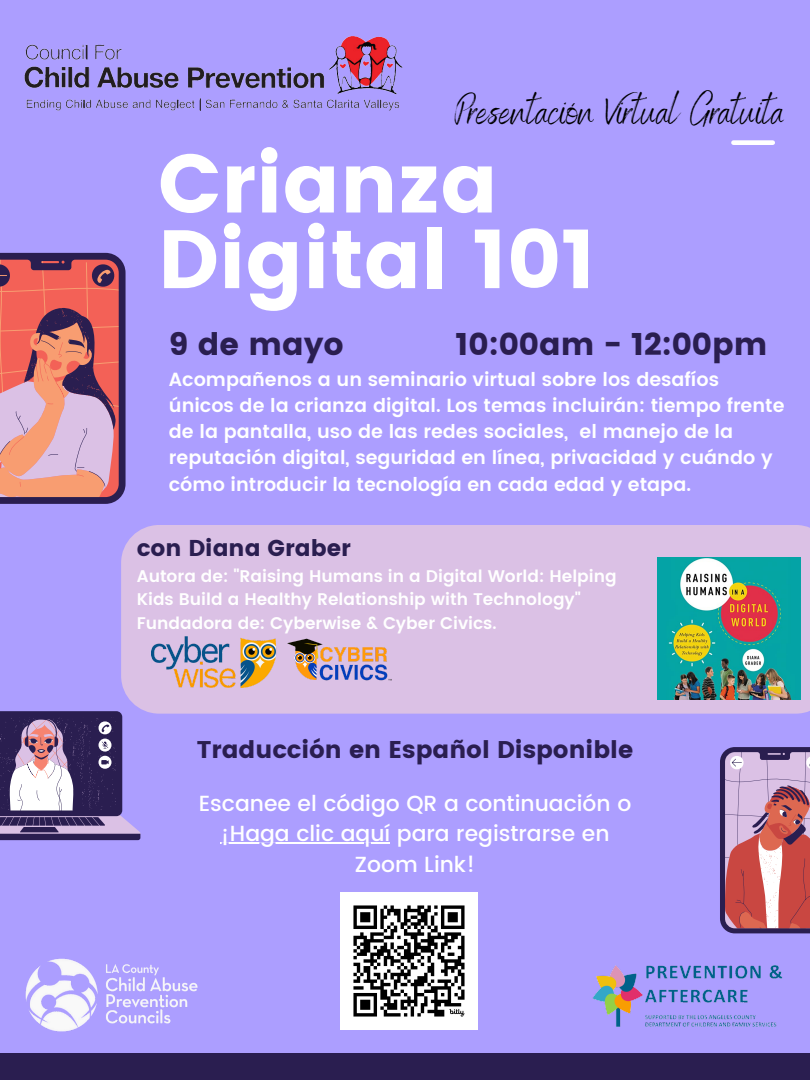
<style>
.page{position:relative;width:810px;height:1080px;background:#ac9eff}
.page>*{position:absolute;margin:0;border:0;box-sizing:border-box;transform-origin:0 0}
.t1{font:82.5px/75.6px "Poppins";color:#fff}
.t2{font:41.88px "Benedict";color:#000}
.t3{font:31px "Poppins";color:#2a1e50}
.t4{font:24.19px "Poppins";color:#2a1e50}
.t5{font:22.94px "Poppins";color:#2a1e50}
.t6{font:500 21.88px/30.5px "Poppins";color:#fff;text-align:center}
.t7{font:600 19px/26.2px "Poppins";color:#fff}
.t8{font:600 16.88px/23.4px "Poppins";color:#fff}
</style>
<div class="page">
<div style="left:0;top:1053px;width:810px;height:27px;background:#2a1e50"></div>
<svg style="left:0;top:253px;width:125px;height:251px;background:#c4767b"></svg>
<svg style="left:720px;top:747px;width:90px;height:186px;background:#b97887"></svg>
<svg style="left:0;top:711px;width:141px;height:129px;background:#796a95"></svg>
<div style="left:733px;top:140px;width:40px;height:5px;background:#fff"></div>
<img style="left:592px;top:965px;width:191px;height:62px">
<img style="left:25px;top:959px;width:173px;height:73px">
<div style="left:121px;top:525px;width:689px;height:189px;background:#dbc1e5"></div>
<img style="left:152px;top:637px;width:126px;height:63px">
<img style="left:287px;top:610px;width:104px;height:103px">
<img style="left:658px;top:557px;width:142px;height:143px">
<img style="left:24px;top:36px;width:379px;height:75px">
<img style="left:341px;top:893px;width:136px;height:137px">
<hr style="left:221px;top:842px;width:169px;height:2px;background:#fff">
<h2 class="t2" style="left:455px;top:84px;width:331px">Presentación Virtual Gratuita</h2>
<h1 class="t1" style="left:158px;top:146px;width:439px">Crianza<br>Digital 101</h1>
<h3 class="t3" style="left:169px;top:326px;width:177px">9 de mayo</h3>
<h3 class="t3" style="left:456px;top:326px;width:313px">10:00am - 12:00pm</h3>
<p class="t7" style="left:169px;top:366px;width:617px">Acompañenos a un seminario virtual sobre los desafíos únicos de la crianza digital. Los temas incluirán: tiempo frente de la pantalla, uso de las redes sociales, el manejo de la reputación digital, seguridad en línea, privacidad y cuándo y cómo introducir la tecnología en cada edad y etapa.</p>
<p class="t5" style="left:137px;top:534px;width:216px">con Diana Graber</p>
<p class="t8" style="left:137px;top:564px;width:481px">Autora de: "Raising Humans in a Digital World: Helping<br>Kids Build a Healthy Relationship with Technology"<br>Fundadora de: Cyberwise &amp; Cyber Civics.</p>
<p class="t4" style="left:197px;top:736px;width:438px">Traducción en Español Disponible</p>
<p class="t6" style="left:199px;top:788px;width:434px">Escanee el código QR a continuación o ¡Haga clic aquí para registrarse en<br>Zoom Link!</p>
</div>
